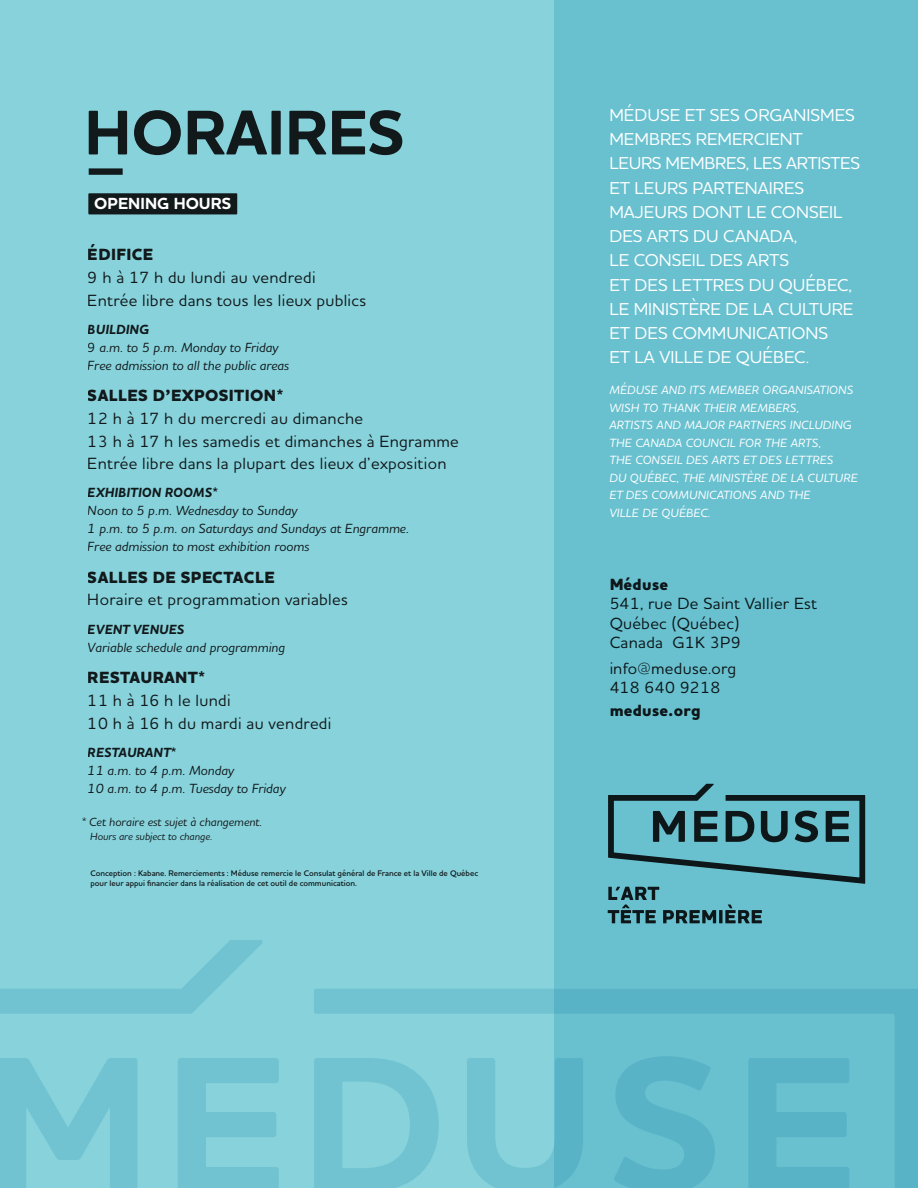
<style>
.page{position:relative;width:918px;height:1188px;background:#87d2db}
.page>*{position:absolute;margin:0;border:0;box-sizing:border-box;transform-origin:0 0}
.t1{font:700 64.2px "Houschka Pro";color:#231f20}
.t2{font:500 17.55px/24.3px "Houschka Pro";color:#fff}
.t3{font:500 16.5px/22.5px "Houschka Pro";letter-spacing:.02em;color:#231f20}
.t4{font:800 16.5px "Houschka Pro";letter-spacing:.02em;color:#231f20}
.t5{font:700 16.35px "Houschka Pro";color:#fff}
.t6{font:italic 500 13.5px/18px "Houschka Pro";color:#231f20}
.t7{font:italic 700 13.5px "Houschka Pro";color:#231f20}
.t8{font:italic 500 12.15px/17.5px "Houschka Pro";letter-spacing:.01em;color:#fff}
.t9{font:italic 500 12px "Houschka Pro";color:#231f20}
.t10{font:italic 500 10.5px "Houschka Pro";color:#231f20}
.t11{font:600 8.25px/10.5px "Houschka Pro";color:#231f20}
</style>
<div class="page">
<div style="left:555px;top:0;width:363px;height:1188px;background:#69c1d0"></div>
<div style="left:88px;top:193px;width:149px;height:21px;background:#12191b"></div>
<div style="left:89px;top:168px;width:34px;height:7px;background:#12191b"></div>
<svg style="left:608px;top:784px;width:257px;height:139px"></svg>
<svg style="left:0;top:940px;width:918px;height:248px"></svg>
<h1 class="t1" style="left:84px;top:91px;width:322px">HORAIRES</h1>
<p class="t5" style="left:94px;top:193px;width:138px">OPENING HOURS</p>
<p class="t4" style="left:88px;top:244px;width:67px">ÉDIFICE</p>
<p class="t3" style="left:88px;top:266px;width:280px">9 h à 17 h du lundi au vendredi<br>Entrée libre dans tous les lieux publics</p>
<p class="t7" style="left:88px;top:321px;width:63px">BUILDING</p>
<p class="t6" style="left:88px;top:338px;width:203px">9 a.m. to 5 p.m. Monday to Friday<br>Free admission to all the public areas</p>
<p class="t4" style="left:88px;top:385px;width:197px">SALLES D’EXPOSITION*</p>
<p class="t3" style="left:88px;top:407px;width:373px">12 h à 17 h du mercredi au dimanche<br>13 h à 17 h les samedis et dimanches à Engramme<br>Entrée libre dans la plupart des lieux d’exposition</p>
<p class="t7" style="left:88px;top:484px;width:131px">EXHIBITION ROOMS*</p>
<p class="t6" style="left:88px;top:502px;width:323px">Noon to 5 p.m. Wednesday to Sunday<br>1 p.m. to 5 p.m. on Saturdays and Sundays at Engramme.<br>Free admission to most exhibition rooms</p>
<p class="t4" style="left:88px;top:567px;width:188px">SALLES DE SPECTACLE</p>
<p class="t3" style="left:88px;top:588px;width:262px">Horaire et programmation variables</p>
<p class="t7" style="left:88px;top:621px;width:98px">EVENT VENUES</p>
<p class="t6" style="left:88px;top:638px;width:199px">Variable schedule and programming</p>
<p class="t4" style="left:88px;top:667px;width:119px">RESTAURANT*</p>
<p class="t3" style="left:88px;top:689px;width:245px">11 h à 16 h le lundi<br>10 h à 16 h du mardi au vendredi</p>
<p class="t7" style="left:88px;top:744px;width:89px">RESTAURANT*</p>
<p class="t6" style="left:88px;top:761px;width:200px">11 a.m. to 4 p.m. Monday<br>10 a.m. to 4 p.m. Tuesday to Friday</p>
<p class="t9" style="left:82px;top:814px;width:182px">* Cet horaire est sujet à changement.</p>
<p class="t10" style="left:90px;top:829px;width:124px">Hours are subject to change.</p>
<p class="t11" style="left:90px;top:868px;width:389px">Conception : Kabane. Remerciements : Méduse remercie le Consulat général de France et la Ville de Québec pour leur appui financier dans la réalisation de cet outil de communication.</p>
<p class="t2" style="left:609px;top:102px;width:252px">MÉDUSE ET SES ORGANISMES<br>MEMBRES REMERCIENT<br>LEURS MEMBRES, LES ARTISTES<br>ET LEURS PARTENAIRES<br>MAJEURS DONT LE CONSEIL<br>DES ARTS DU CANADA,<br>LE CONSEIL DES ARTS<br>ET DES LETTRES DU QUÉBEC,<br>LE MINISTÈRE DE LA CULTURE<br>ET DES COMMUNICATIONS<br>ET LA VILLE DE QUÉBEC.</p>
<p class="t8" style="left:609px;top:381px;width:250px">MÉDUSE AND ITS MEMBER ORGANISATIONS<br>WISH TO THANK THEIR MEMBERS,<br>ARTISTS AND MAJOR PARTNERS INCLUDING<br>THE CANADA COUNCIL FOR THE ARTS,<br>THE CONSEIL DES ARTS ET DES LETTRES<br>DU QUÉBEC, THE MINISTÈRE DE LA CULTURE<br>ET DES COMMUNICATIONS AND THE<br>VILLE DE QUÉBEC.</p>
<p class="t4" style="left:609px;top:573px;width:60px">Méduse</p>
<p class="t3" style="left:609px;top:594px;width:209px;line-height:19.5px">541, rue De Saint Vallier Est<br>Québec (Québec)<br>Canada G1K 3P9</p>
<p class="t3" style="left:609px;top:658px;width:128px;line-height:19.5px">info@meduse.org<br>418 640 9218</p>
<p class="t4" style="left:609px;top:699px;width:93px">meduse.org</p>
</div>
